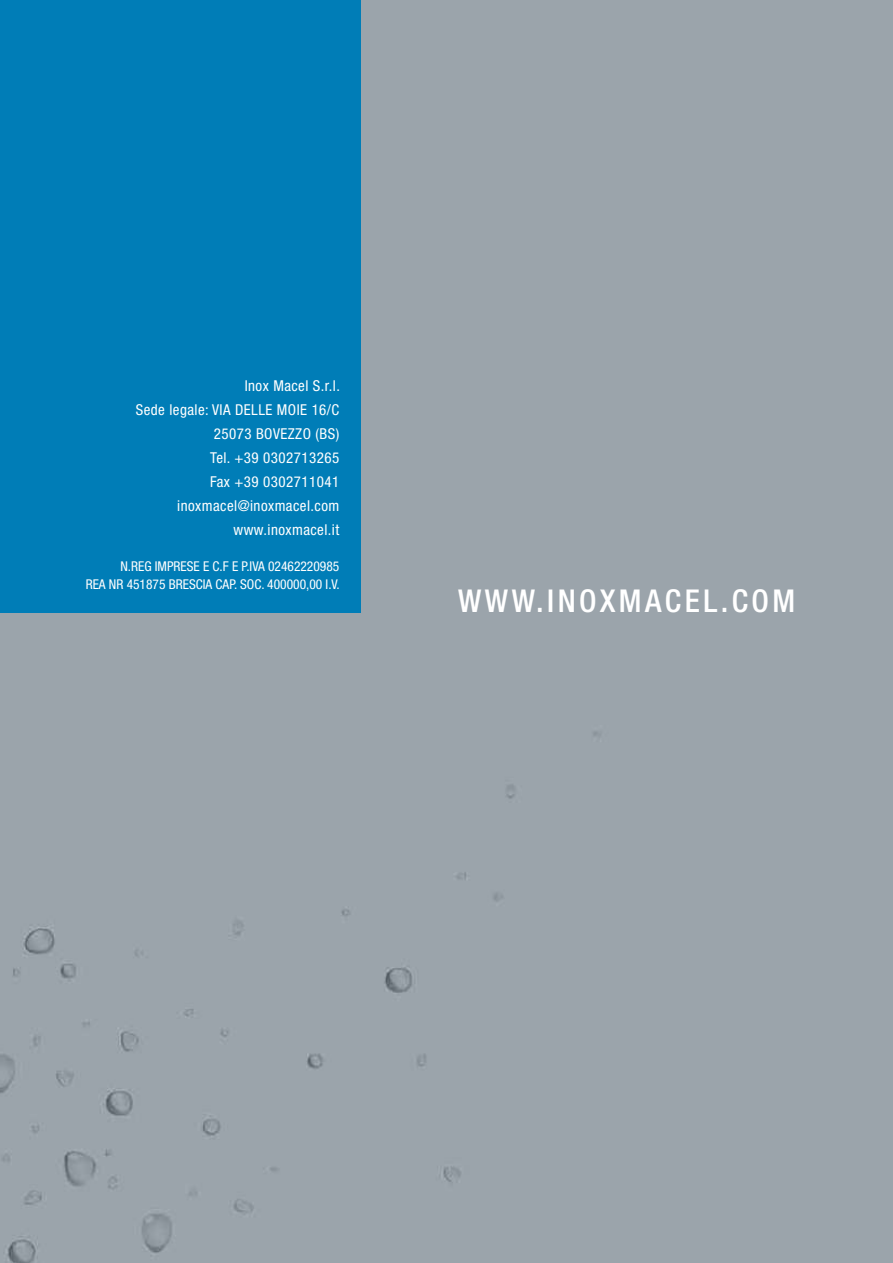
<style>
.page{position:relative;width:893px;height:1263px;background:#9ba4ab}
.page>*{position:absolute;margin:0;border:0;box-sizing:border-box;transform-origin:0 0}
.t1{font:500 condensed 31.5px "Helvetica Neue";letter-spacing:.11em;color:#fff}
.t2{font:condensed 15px/24px "Helvetica Neue";letter-spacing:.03em;color:#fff;text-align:right}
.t3{font:condensed 13.5px/18px "Helvetica Neue";color:#fff;text-align:right}
</style>
<div class="page">
<div style="left:0;top:0;width:360px;height:612px;background:#007db7"></div>
<p class="t2" style="left:136px;top:374px;width:206px">Inox Macel S.r.l.<br>Sede legale: VIA DELLE MOIE 16/C<br>25073 BOVEZZO (BS)<br>Tel. +39 0302713265<br>Fax +39 0302711041 inoxmacel@inoxmacel.com www.inoxmacel.it</p>
<p class="t3" style="left:86px;top:558px;width:256px">N.REG IMPRESE E C.F E P.IVA 02462220985<br>REA NR 451875 BRESCIA CAP. SOC. 400000,00 I.V.</p>
<h1 class="t1" style="left:458px;top:582px;width:339px">WWW.INOXMACEL.COM</h1>
</div>
